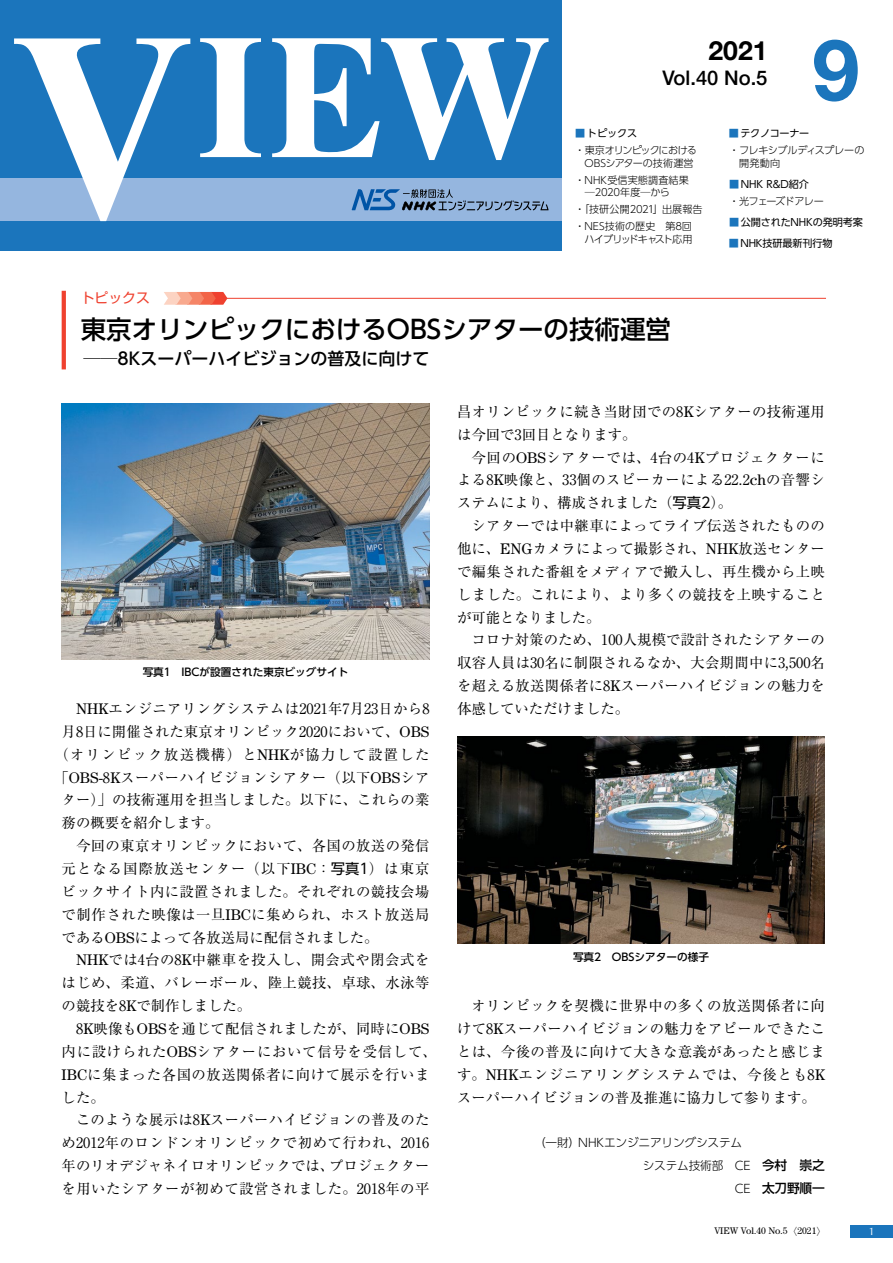
<style>
.page{position:relative;width:893px;height:1263px;background:#fff}
.page>*{position:absolute;margin:0;border:0;box-sizing:border-box;transform-origin:0 0}
.t1{font:700 85.05px "Helvetica Neue LT Std";color:#1b75bc}
.t2{font:700 26.55px "Helvetica Neue LT Std";color:#000}
.t3{font:500 25.5px "UD Shin Go Pr 6 N";color:#000}
.t4{font:500 20.25px "Helvetica Neue LT Std";color:#000}
.t5{font:500 16.95px "UD Shin Go Pr 6 N";color:#000}
.t6{font:14.4px/22.8px "Ryumin Pr 6 N";letter-spacing:.025em;color:#000;text-align:justify}
.t7{font:14.4px "Ryumin Pr 6 N";color:#000}
.t8{font:14.4px "Ryumin Pr 6 N";letter-spacing:.005em;color:#000}
.t9{font:14.4px "Ryumin Pr 6 N";letter-spacing:.075em;color:#000}
.t10{font:14.4px "Ryumin Pr 6 N";letter-spacing:.05em;color:#000}
.t11{font:14.4px "Ryumin Pr 6 N";letter-spacing:.09em;color:#000}
.t12{font:13.8px "Shin Go Pr 6 N";color:#ef412f}
.t13{font:500 12.75px "UD Shin Go Pr 6 N";letter-spacing:-.015em;color:#000}
.t14{font:300 11.7px/22.8px "UD Shin Go Pr 6 N";letter-spacing:-.02em;color:#000}
.t15{font:500 10.65px "UD Shin Go Pr 6 N";color:#000}
.t16{font:10.65px "Optima LT Std";color:#fff}
.t17{font:300 10.05px/17px "UD Shin Go Pr 6 N";letter-spacing:-.025em;color:#000}
.t18{font:10.05px "UD Shin Go Pr 6 N";letter-spacing:-.01em;color:#000}
.t19{font:300 10.05px/17px "UD Shin Go Pr 6 N";letter-spacing:.005em;color:#000}
.t20{font:300 10.05px/17px "UD Shin Go Pr 6 N";letter-spacing:-.1em;color:#000}
.t21{font:300 10.05px/17px "UD Shin Go Pr 6 N";letter-spacing:-.07em;color:#000}
.t22{font:300 10.05px "UD Shin Go Pr 6 N";letter-spacing:-.095em;color:#000}
.t23{font:9.6px "Century Std";color:#000}
.s1{font-weight:400;color:#1b75bc}
.s2{font-weight:400}
.s3{color:#1b75bc}
.s4{font-family:"Century Std";font-size:15.3px}
.s5{font-family:"UD Shin Go Pr 6 N"}
.s6{font-weight:500;font-size:12.75px}
.s7{font-weight:300;font-size:11.7px}
.s8{font-family:"Ryumin Pr 6 N"}
</style>
<div class="page">
<img style="left:62px;top:404px;width:367px;height:255px">
<img style="left:457px;top:737px;width:368px;height:207px">
<div style="left:0;top:0;width:561px;height:251px;background:#1b75bc"></div>
<div style="left:0;top:179px;width:561px;height:42px;background:#95b6df"></div>
<svg style="left:352px;top:189px;width:197px;height:21px"></svg>
<svg style="left:14px;top:38px;width:176px;height:183px"></svg>
<svg style="left:200px;top:38px;width:61px;height:119px"></svg>
<svg style="left:272px;top:38px;width:277px;height:122px"></svg>
<svg style="left:62px;top:291px;width:4px;height:78px"></svg>
<svg style="left:164px;top:292px;width:63px;height:13px"></svg>
<hr style="left:226px;top:298px;width:600px;height:1px;background:#ef412f">
<div style="left:850px;top:1225px;width:43px;height:12px;background:#1b75bc"></div>
<h2 class="t2" style="left:708px;top:34px;width:61px">2021</h2>
<h3 class="t4" style="left:662px;top:66px;width:107px">Vol.40 No.5</h3>
<h1 class="t1" style="left:812px;top:17px;width:49px">9</h1>
<p class="t20" style="left:575px;top:124px;width:124px"><span class="s1">■</span> <span class="s2">トピックス<br></span>・ 東京オリンピックにおける</p>
<p class="t19" style="left:575px;top:154px;width:120px;text-indent:10px">OBSシアターの技術運営・ NHK受信実態調査結果</p>
<p class="t17" style="left:575px;top:184px;width:129px;text-indent:10px">─2020年度─から<br>・「技研公開2021」出展報告・ NES技術の歴史　第8回　</p>
<p class="t22" style="left:585px;top:231px;width:109px">ハイブリッドキャスト応用</p>
<p class="t12" style="left:81px;top:286px;width:84px">トピックス　</p>
<h3 class="t3" style="left:81px;top:308px;width:592px">東京オリンピックにおけるOBSシアターの技術運営</h3>
<p class="t5" style="left:84px;top:345px;width:347px">──8Kスーパーハイビジョンの普及に向けて</p>
<p class="t17" style="left:729px;top:124px;width:137px"><span class="s1">■</span> <span class="s2">テクノコーナー<br></span>・ フレキシブルディスプレーの</p>
<p class="t17" style="left:739px;top:154px;width:43px">開発動向</p>
<p class="t21" style="left:729px;top:175px;width:96px"><span class="s1">■</span> <span class="s2">NHK R&amp;D紹介<br></span>・ 光フェーズドアレー</p>
<p class="t18" style="left:729px;top:214px;width:135px"><span class="s3">■</span> 公開されたNHKの発明考案</p>
<p class="t18" style="left:729px;top:235px;width:105px"><span class="s3">■</span> NHK技研最新刊行物</p>
<p class="t15" style="left:143px;top:664px;width:207px">写真1　IBCが設置された東京ビッグサイト</p>
<p class="t6" style="left:76px;top:696px;width:355px"><span class="s4">NHK</span>エンジニアリングシステムは2021年7月23日から8</p>
<p class="t8" style="left:62px;top:720px;width:369px">月8日に開催された東京オリンピック2020において、<span class="s4">OBS</span></p>
<p class="t11" style="left:54px;top:743px;width:376px">（オリンピック放送機構）と<span class="s4">NHK</span>が協力して設置した</p>
<p class="t6" style="left:54px;top:765px;width:376px">「<span class="s4">OBS-</span>8<span class="s4">K</span>スーパーハイビジョンシアター（以下<span class="s4">OBS</span>シア</p>
<p class="t8" style="left:62px;top:789px;width:369px">ター）」の技術運用を担当しました。以下に、これらの業</p>
<p class="t7" style="left:62px;top:811px;width:159px">務の概要を紹介します。</p>
<p class="t6" style="left:76px;top:833px;width:355px">今回の東京オリンピックにおいて、各国の放送の発信</p>
<p class="t9" style="left:62px;top:857px;width:369px">元となる国際放送センター（以下<span class="s4">IBC</span>：<span class="s5">写真1</span>）は東京</p>
<p class="t6" style="left:62px;top:879px;width:369px">ビックサイト内に設置されました。それぞれの競技会場</p>
<p class="t6" style="left:62px;top:902px;width:369px">で制作された映像は一旦<span class="s4">IBC</span>に集められ、ホスト放送局</p>
<p class="t7" style="left:62px;top:926px;width:318px">である<span class="s4">OBS</span>によって各放送局に配信されました。</p>
<p class="t6" style="left:76px;top:948px;width:355px"><span class="s4">NHK</span>では4台の8<span class="s4">K</span>中継車を投入し、開会式や閉会式を</p>
<p class="t6" style="left:62px;top:971px;width:369px">はじめ、柔道、バレーボール、陸上競技、卓球、水泳等</p>
<p class="t7" style="left:62px;top:994px;width:191px">の競技を8<span class="s4">K</span>で制作しました。</p>
<p class="t6" style="left:76px;top:1016px;width:355px">8<span class="s4">K</span>映像も<span class="s4">OBS</span>を通じて配信されましたが、同時に<span class="s4">OBS</span></p>
<p class="t10" style="left:62px;top:1040px;width:377px">内に設けられた<span class="s4">OBS</span>シアターにおいて信号を受信して、</p>
<p class="t6" style="left:62px;top:1062px;width:369px"><span class="s4">IBC</span>に集まった各国の放送関係者に向けて展示を行いま</p>
<p class="t6" style="left:62px;top:1085px;width:45px">した。</p>
<p class="t6" style="left:76px;top:1108px;width:355px">このような展示は8<span class="s4">K</span>スーパーハイビジョンの普及のた</p>
<p class="t6" style="left:62px;top:1131px;width:369px">め2012年のロンドンオリンピックで初めて行われ、2016</p>
<p class="t7" style="left:62px;top:1154px;width:369px">年のリオデジャネイロオリンピックでは、プロジェクター</p>
<p class="t6" style="left:62px;top:1176px;width:369px">を用いたシアターが初めて設営されました。2018年の平</p>
<p class="t6" style="left:457px;top:399px;width:369px">昌オリンピックに続き当財団での8<span class="s4">K</span>シアターの技術運用は今回で3回目となります。</p>
<p class="t6" style="left:457px;top:445px;width:369px;text-indent:14px">今回の<span class="s4">OBS</span>シアターでは、4台の4<span class="s4">K</span>プロジェクターによる8<span class="s4">K</span>映像と、33個のスピーカーによる22<span class="s4">.</span>2<span class="s4">ch</span>の音響システムにより、構成されました（<span class="s5">写真2</span>）。</p>
<p class="t6" style="left:457px;top:513px;width:369px;text-indent:14px">シアターでは中継車によってライブ伝送されたものの他に、<span class="s4">ENG</span>カメラによって撮影され、<span class="s4">NHK</span>放送センターで編集された番組をメディアで搬入し、再生機から上映しました。これにより、より多くの競技を上映することが可能となりました。</p>
<p class="t6" style="left:457px;top:628px;width:369px;text-indent:14px">コロナ対策のため、100人規模で設計されたシアターの収容人員は30名に制限されるなか、大会期間中に3<span class="s4">,</span>500名を超える放送関係者に8<span class="s4">K</span>スーパーハイビジョンの魅力を体感していただけました。</p>
<p class="t15" style="left:573px;top:948px;width:138px">写真2　OBSシアターの様子</p>
<p class="t6" style="left:457px;top:993px;width:369px;text-indent:14px">オリンピックを契機に世界中の多くの放送関係者に向けて8<span class="s4">K</span>スーパーハイビジョンの魅力をアピールできたことは、今後の普及に向けて大きな意義があったと感じます。<span class="s4">NHK</span>エンジニアリングシステムでは、今後とも8<span class="s4">K</span>スーパーハイビジョンの普及推進に協力して参ります。</p>
<p class="t14" style="left:643px;top:1131px;width:184px;text-indent:-109px">（一財）NHKエンジニアリングシステム<br>システム技術部　CE　<span class="s6">今村　崇之</span></p>
<p class="t13" style="left:735px;top:1178px;width:92px"><span class="s7">CE　</span>太刀野順一</p>
<p class="t23" style="left:714px;top:1225px;width:113px">VIEW Vol.40 No.5<span class="s8">〈</span>2021<span class="s8">〉</span></p>
<p class="t16" style="left:869px;top:1225px;width:7px">1</p>
</div>
